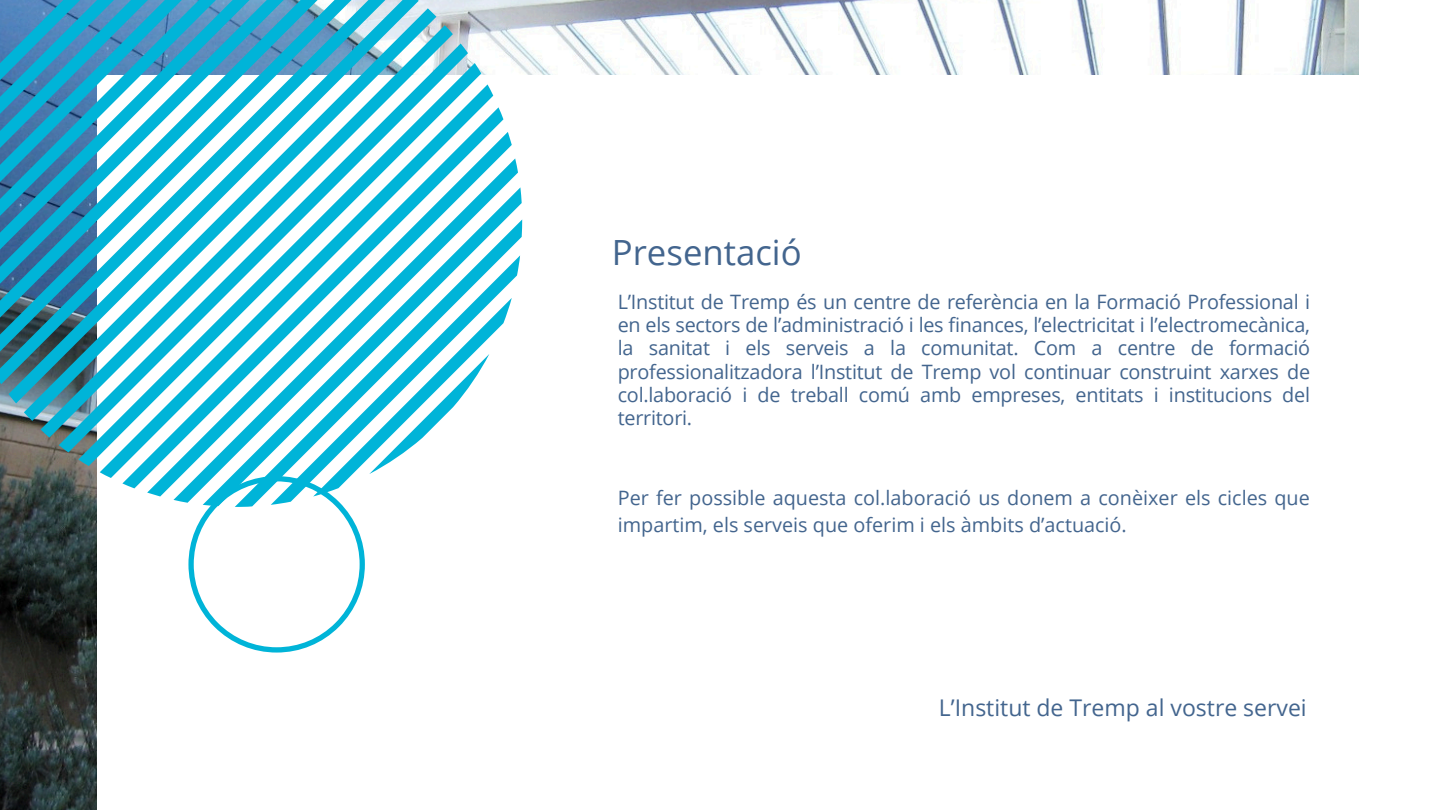
<style>
.page{position:relative;width:1440px;height:810px;background:#fff}
.page>*{position:absolute;margin:0;border:0;box-sizing:border-box;transform-origin:0 0}
.t1{font:34.7px "Open Sans";color:#43658e}
.t2{font:23px "Open Sans";color:#43658e}
.t3{font:19.8px/23.3px "Open Sans";color:#43658e;text-align:justify}
</style>
<div class="page">
<img style="left:0;top:0;width:1359px;height:810px">
<div style="left:97px;top:75px;width:1323px;height:735px;background:#fff"></div>
<svg style="left:0;top:0;width:522px;height:507px"></svg>
<svg style="left:188px;top:476px;width:177px;height:177px"></svg>
<h1 class="t1" style="left:612px;top:227px;width:191px">Presentació</h1>
<p class="t3" style="left:618px;top:289px;width:694px">L’Institut de Tremp és un centre de referència en la Formació Professional i en els sectors de l’administració i les finances, l’electricitat i l’electromecànica, la sanitat i els serveis a la comunitat. Com a centre de formació professionalitzadora l’Institut de Tremp vol continuar construint xarxes de col.laboració i de treball comú amb empreses, entitats i institucions del territori.</p>
<p class="t3" style="left:618px;top:483px;width:694px;line-height:27.1px">Per fer possible aquesta col.laboració us donem a conèixer els cicles que impartim, els serveis que oferim i els àmbits d’actuació.</p>
<h2 class="t2" style="left:939px;top:691px;width:369px">L’Institut de Tremp al vostre servei</h2>
</div>
